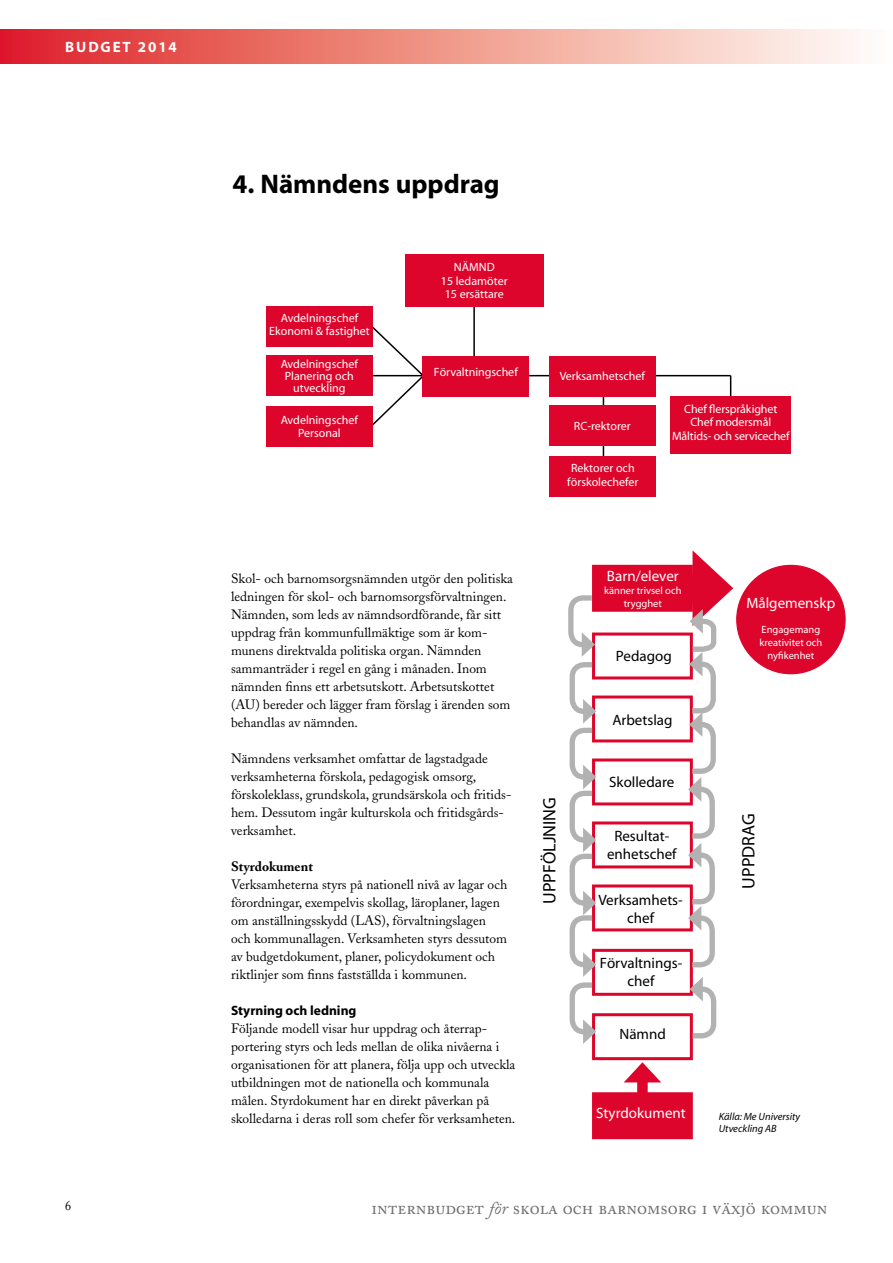
<style>
.page{position:relative;width:893px;height:1263px;background:#fff}
.page>*{position:absolute;margin:0;border:0;box-sizing:border-box;transform-origin:0 0}
.t1{font:700 27px "Myriad";letter-spacing:-.005em;color:#000}
.t2{font:18px "Adobe Caslon Regular SC";color:#706f6f}
.t3{font:18px "Myriad";color:#000}
.t4{font:15px/18px "Myriad";color:#000;text-align:center}
.t5{font:15px "Myriad";color:#fff}
.t6{font:700 15px "Myriad";letter-spacing:.125em;color:#fff}
.t7{font:13.5px/18px "Adobe Caslon";color:#000}
.t8{font:700 13.5px "Myriad";color:#000}
.t9{font:700 13.5px "Adobe Caslon";color:#000}
.t10{font:13.5px "Adobe Caslon";color:#000;scale:.9 1}
.t11{font:12px/13.5px "Myriad";color:#fff;text-align:center}
.t12{font:10.5px/12.6px "Myriad";color:#fff;text-align:center}
.t13{font:italic 10.5px/12.6px "Myriad";color:#000}
.s1{font-family:"Adobe Caslon";font-style:italic}
</style>
<div class="page">
<div style="left:0;top:29px;width:893px;height:35px;background:linear-gradient(to right,#de2423,#fffff9)"></div>
<svg style="left:362px;top:326px;width:63px;height:100px"></svg>
<hr style="left:730px;top:376px;width:1px;height:49px;background:#000">
<hr style="left:603px;top:375px;width:1px;height:101px;background:#000">
<hr style="left:349px;top:375px;width:382px;height:1px;background:#000">
<hr style="left:473px;top:280px;width:2px;height:96px;background:#000">
<div style="left:405px;top:254px;width:139px;height:53px;background:#dd052b"></div>
<div style="left:422px;top:356px;width:107px;height:40px;background:#dd052b"></div>
<div style="left:670px;top:396px;width:121px;height:58px;background:#dd052b"></div>
<div style="left:266px;top:307px;width:107px;height:40px;background:#dd052b"></div>
<div style="left:549px;top:356px;width:106px;height:41px;background:#dd052b"></div>
<div style="left:266px;top:356px;width:107px;height:40px;background:#dd052b"></div>
<div style="left:549px;top:405px;width:106px;height:40px;background:#dd052b"></div>
<div style="left:266px;top:406px;width:107px;height:40px;background:#dd052b"></div>
<div style="left:549px;top:456px;width:106px;height:40px;background:#dd052b"></div>
<div style="left:592px;top:632px;width:101px;height:47px;background:#fff;border:3px solid #dd052b"></div>
<div style="left:592px;top:695px;width:101px;height:47px;background:#fff;border:3px solid #dd052b"></div>
<div style="left:592px;top:758px;width:101px;height:47px;background:#fff;border:3px solid #dd052b"></div>
<div style="left:592px;top:821px;width:101px;height:47px;background:#fff;border:3px solid #dd052b"></div>
<div style="left:592px;top:884px;width:101px;height:47px;background:#fff;border:3px solid #dd052b"></div>
<div style="left:592px;top:949px;width:101px;height:47px;background:#fff;border:3px solid #dd052b"></div>
<div style="left:592px;top:1013px;width:101px;height:47px;background:#fff;border:3px solid #dd052b"></div>
<div style="left:592px;top:1092px;width:101px;height:47px;background:#dd052b;border:3px solid #dd052b"></div>
<div style="left:592px;top:565px;width:101px;height:47px;background:#dd052b;border:3px solid #dd052b"></div>
<div style="left:637px;top:1074px;width:11px;height:35px;background:#dd052b"></div>
<svg style="left:624px;top:1062px;width:37px;height:20px"></svg>
<div style="left:737px;top:565px;width:108px;height:109px;background:#dd052b;border-radius:50%"></div>
<svg style="left:687px;top:977px;width:30px;height:64px"></svg>
<svg style="left:687px;top:550px;width:46px;height:420px"></svg>
<svg style="left:568px;top:593px;width:29px;height:451px"></svg>
<p class="t6" style="left:65px;top:39px;width:23px">budg</p>
<p class="t6" style="left:113px;top:39px;width:66px">et 2014</p>
<p class="t10" style="left:65px;top:1197px;width:8px">6</p>
<h1 class="t1" style="left:233px;top:170px;width:269px">4. Nämndens uppdrag</h1>
<p class="t11" style="left:269px;top:312px;width:102px">Avdelningschef<br>Ekonomi &amp; fastighet</p>
<p class="t11" style="left:281px;top:358px;width:79px;line-height:12px">Avdelningschef<br>Planering och utveckling</p>
<p class="t11" style="left:281px;top:414px;width:79px">Avdelningschef<br>Personal</p>
<p class="t11" style="left:441px;top:261px;width:68px">NÄMND<br>15 ledamöter<br>15 ersättare</p>
<p class="t11" style="left:434px;top:366px;width:85px">Förvaltningschef</p>
<p class="t11" style="left:560px;top:370px;width:87px">Verksamhetschef</p>
<p class="t11" style="left:574px;top:420px;width:58px">RC-rektorer</p>
<p class="t11" style="left:567px;top:462px;width:73px">Rektorer och förskolechefer</p>
<p class="t11" style="left:672px;top:402px;width:119px">Chef flerspråkighet<br>Chef modersmål<br>Måltids- och servicechef</p>
<p class="t7" style="left:231px;top:569px;width:283px">Skol- och barnomsorgsnämnden utgör den politiska ledningen för skol- och barnomsorgsförvaltningen.<br>Nämnden, som leds av nämndsordförande, får sitt uppdrag från kommunfullmäktige som är kom&shy;munens direktvalda politiska organ. Nämnden sammanträder i regel en gång i månaden. Inom nämnden finns ett arbetsutskott. Arbetsutskottet (AU) bereder och lägger fram förslag i ärenden som behandlas av nämnden.</p>
<p class="t7" style="left:231px;top:749px;width:282px">Nämndens verksamhet omfattar de lagstadgade verksamheterna förskola, pedagogisk omsorg, förskoleklass, grundskola, grundsärskola och fritids&shy;hem. Dessutom ingår kulturskola och fritidsgårds&shy;verksamhet.</p>
<p class="t9" style="left:231px;top:858px;width:83px">Styrdokument</p>
<p class="t7" style="left:231px;top:875px;width:278px">Verksamheterna styrs på nationell nivå av lagar och förordningar, exempelvis skollag, läroplaner, lagen om anställningsskydd (LAS), förvaltningslagen och kommunallagen. Verksamheten styrs dessutom av budgetdokument, planer, policydokument och riktlinjer som finns fastställda i kommunen.</p>
<p class="t8" style="left:231px;top:1003px;width:127px">Styrning och ledning</p>
<p class="t7" style="left:231px;top:1019px;width:286px">Följande modell visar hur uppdrag och återrap&shy;portering styrs och leds mellan de olika nivåerna i organisationen för att planera, följa upp och utveckla utbildningen mot de nationella och kommunala målen. Styrdokument har en direkt påverkan på skolledarna i deras roll som chefer för verksamheten.</p>
<h2 class="t3" style="left:541px;top:904px;width:108px;rotate:-90deg">UPPFÖLJNING</h2>
<p class="t5" style="left:607px;top:569px;width:73px">Barn/elever</p>
<p class="t12" style="left:604px;top:585px;width:79px">känner trivsel och trygghet</p>
<p class="t5" style="left:746px;top:596px;width:90px">Målgemenskp</p>
<p class="t12" style="left:759px;top:624px;width:64px">Engagemang kreativitet och nyfikenhet</p>
<p class="t4" style="left:616px;top:648px;width:57px">Pedagog</p>
<p class="t4" style="left:612px;top:711px;width:62px">Arbetslag</p>
<p class="t4" style="left:609px;top:773px;width:67px">Skolledare</p>
<p class="t4" style="left:607px;top:828px;width:71px">Resultat&shy;enhetschef</p>
<p class="t4" style="left:598px;top:891px;width:86px">Verksamhets&shy;chef</p>
<p class="t4" style="left:600px;top:954px;width:84px">Förvaltnings&shy;chef</p>
<p class="t4" style="left:619px;top:1025px;width:48px">Nämnd</p>
<p class="t5" style="left:596px;top:1106px;width:91px">Styrdokument</p>
<h2 class="t3" style="left:739px;top:888px;width:76px;rotate:-90deg">UPPDRAG</h2>
<p class="t13" style="left:719px;top:1110px;width:83px">Källa: Me University<br>Utveckling AB</p>
<h2 class="t2" style="left:371px;top:1197px;width:458px">internbudget <span class="s1">för</span> skola och barnomsorg i växjö kommun</h2>
</div>
